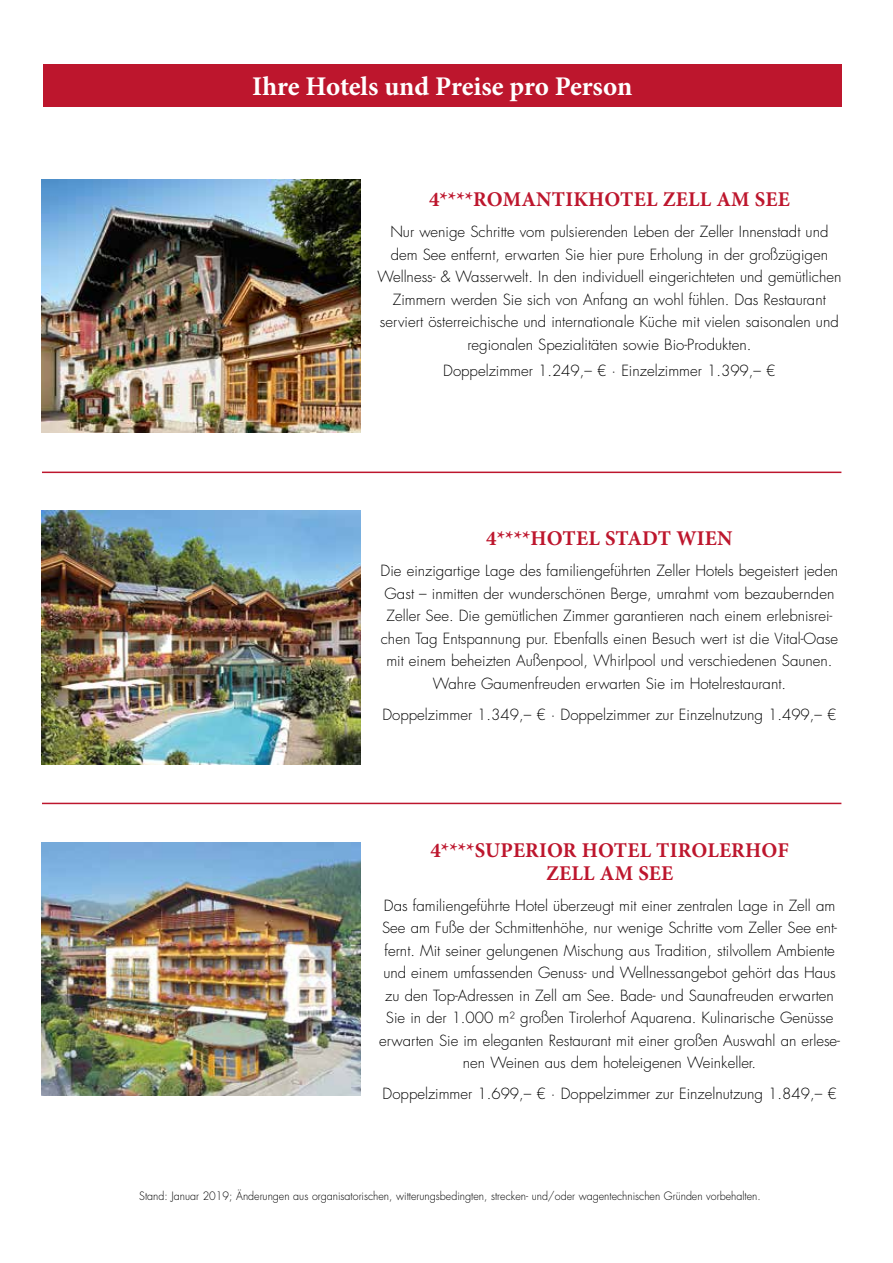
<style>
.page{position:relative;width:893px;height:1263px;background:#fff}
.page>*{position:absolute;margin:0;border:0;box-sizing:border-box;transform-origin:0 0}
.t1{font:700 27px "Minion Pro";letter-spacing:-.005em;color:#fff}
.t2{font:700 21px/22.5px "Minion Pro";letter-spacing:.01em;color:#bd162d;text-align:center}
.t3{font:300 15px/22.5px "Futura Std";color:#000;text-align:center}
.t4{font:300 11.25px "Futura Std";color:#000;scale:.95 1}
</style>
<div class="page">
<div style="left:43px;top:64px;width:799px;height:42px;background:#bd162d"></div>
<hr style="left:42px;top:803px;width:799px;height:1px;background:#bd162d">
<hr style="left:42px;top:472px;width:799px;height:1px;background:#bd162d">
<img style="left:42px;top:179px;width:319px;height:254px">
<img style="left:42px;top:511px;width:319px;height:253px">
<img style="left:42px;top:842px;width:319px;height:254px">
<h1 class="t1" style="left:252px;top:67px;width:382px">Ihre Hotels und Preise pro Person</h1>
<h2 class="t2" style="left:429px;top:188px;width:362px">4****ROMANTIKHOTEL ZELL AM SEE</h2>
<p class="t3" style="left:377px;top:221px;width:466px">Nur wenige Schritte vom pulsierenden Leben der Zeller Innenstadt und dem See entfernt, erwarten Sie hier pure Erholung in der großzügigen Wellness- &amp; Wasserwelt. In den individuell eingerichteten und gemütlichen Zimmern werden Sie sich von Anfang an wohl fühlen. Das Restaurant serviert österreichische und internationale Küche mit vielen saisonalen und regionalen Spezialitäten sowie Bio-Produkten.</p>
<p class="t3" style="left:443px;top:360px;width:334px">Doppelzimmer 1.249,– € · Einzelzimmer 1.399,– €</p>
<h2 class="t2" style="left:486px;top:527px;width:248px">4****HOTEL STADT WIEN</h2>
<p class="t3" style="left:381px;top:560px;width:459px">Die einzigartige Lage des familiengeführten Zeller Hotels begeistert jeden Gast – inmitten der wunderschönen Berge, umrahmt vom bezaubernden Zeller See. Die gemütlichen Zimmer garantieren nach einem erlebnisrei&shy;chen Tag Entspannung pur. Ebenfalls einen Besuch wert ist die Vital-Oase mit einem beheizten Außenpool, Whirlpool und verschiedenen Saunen.<br>Wahre Gaumenfreuden erwarten Sie im Hotelrestaurant.</p>
<p class="t3" style="left:382px;top:704px;width:456px">Doppelzimmer 1.349,– € · Doppelzimmer zur Einzelnutzung 1.499,– €</p>
<h2 class="t2" style="left:430px;top:839px;width:360px">4****SUPERIOR HOTEL TIROLERHOF<br>ZELL AM SEE</h2>
<p class="t3" style="left:379px;top:895px;width:462px">Das familiengeführte Hotel überzeugt mit einer zentralen Lage in Zell am See am Fuße der Schmittenhöhe, nur wenige Schritte vom Zeller See ent&shy;fernt. Mit seiner gelungenen Mischung aus Tradition, stilvollem Ambiente und einem umfassenden Genuss- und Wellnessangebot gehört das Haus zu den Top-Adressen in Zell am See. Bade- und Saunafreuden erwarten Sie in der 1.000 m² großen Tirolerhof Aquarena. Kulinarische Genüsse erwarten Sie im eleganten Restaurant mit einer großen Auswahl an erlese&shy;nen Weinen aus dem hoteleigenen Weinkeller.</p>
<p class="t3" style="left:383px;top:1083px;width:456px">Doppelzimmer 1.699,– € · Doppelzimmer zur Einzelnutzung 1.849,– €</p>
<p class="t4" style="left:139px;top:1189px;width:656px">Stand: Januar 2019; Änderungen aus organisatorischen, witterungsbedingten, strecken- und/oder wagentechnischen Gründen vorbehalten.</p>
</div>
